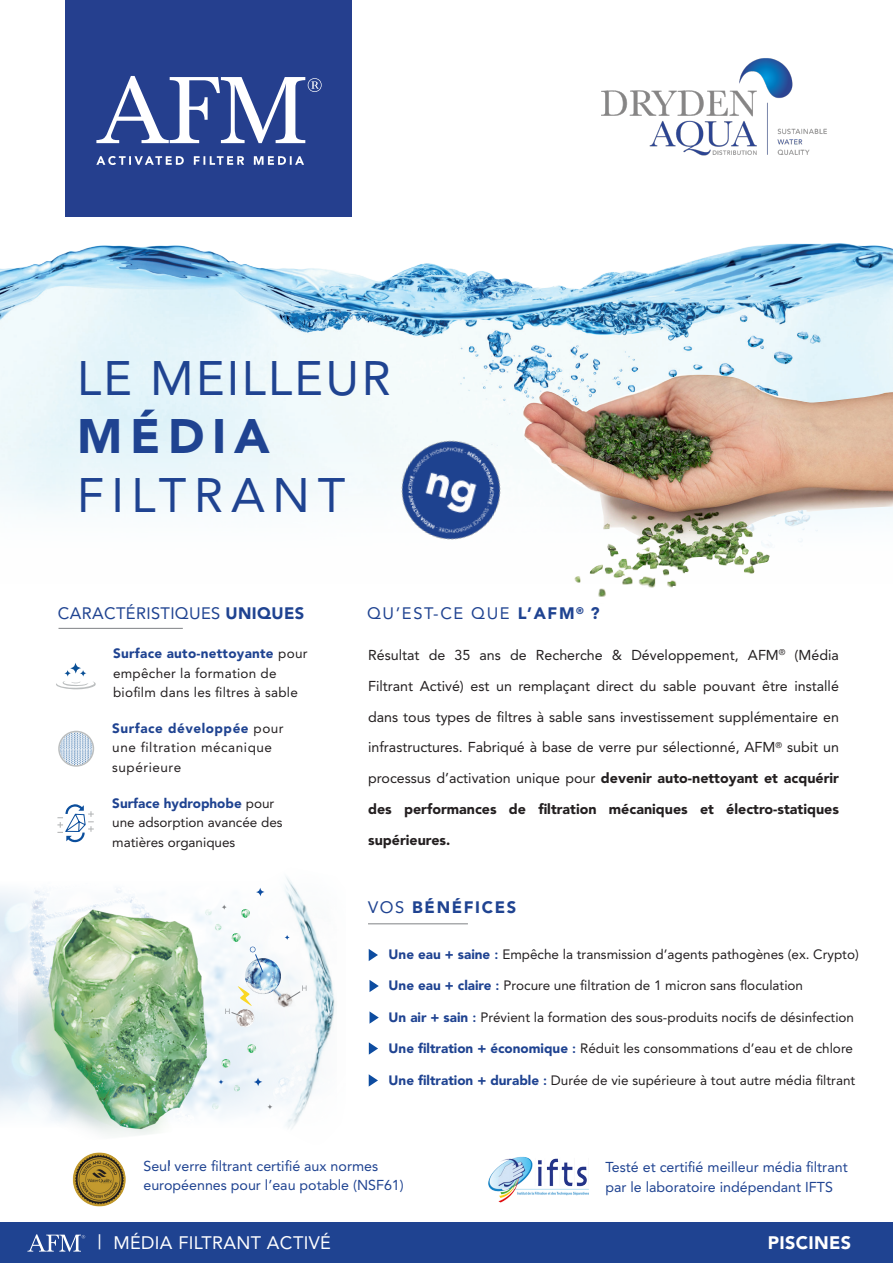
<style>
.page{position:relative;width:893px;height:1263px;background:#fff}
.page>*{position:absolute;margin:0;border:0;box-sizing:border-box;transform-origin:0 0}
.t1{font:48px "Avenir";letter-spacing:.05em;color:#1f4391}
.t2{font:48px "Avenir";letter-spacing:.16em;color:#1f4391}
.t3{font:900 48px "Avenir";letter-spacing:.16em;color:#1f4391}
.t4{font:18px "Avenir";letter-spacing:.02em;color:#fff}
.t5{font:900 18px "Avenir";letter-spacing:.02em;color:#fff}
.t6{font:16.5px "Avenir";letter-spacing:.02em;color:#1f4391}
.t7{font:16.5px "Avenir";letter-spacing:.1em;color:#1f4391}
.t8{font:900 16.5px "Avenir";letter-spacing:.1em;color:#1f4391}
.t9{font:14.25px/30.8px "Avenir LT Std";color:#231f20;text-align:justify}
.t10{font:14.25px/19.5px "Avenir LT Std";color:#1f4391}
.t11{font:13.5px/19.5px "Avenir";color:#231f20}
.t12{font:13.5px/19.5px "Avenir";letter-spacing:.02em;color:#231f20}
.t13{font:13.5px/19.5px "Avenir";letter-spacing:.04em;color:#231f20}
.s1{font-weight:900}
.s2{font-weight:900;color:#1f4391}
.s3{font-family:"Avenir"}
.s4{font-family:"Avenir";font-weight:900}
.s5{font-weight:400}
.s6{font-weight:800;color:#1f4391}
.s7{font-size:19.5px}
</style>
<div class="page">
<img style="left:0;top:212px;width:893px;height:298px">
<img style="left:602px;top:58px;width:225px;height:98px">
<img style="left:521px;top:374px;width:372px;height:223px">
<div style="left:66px;top:0;width:286px;height:217px;background:#253f8e"></div>
<svg style="left:96px;top:76px;width:226px;height:67px"></svg>
<svg style="left:96px;top:156px;width:208px;height:9px"></svg>
<hr style="left:59px;top:628px;width:124px;height:1px;background:#808285">
<div style="left:0;top:1223px;width:893px;height:40px;background:#1f4391"></div>
<svg style="left:27px;top:1234px;width:58px;height:17px"></svg>
<svg style="left:56px;top:681px;width:40px;height:8px"></svg>
<svg style="left:64px;top:670px;width:7px;height:7px"></svg>
<svg style="left:69px;top:662px;width:13px;height:12px"></svg>
<svg style="left:79px;top:670px;width:8px;height:7px"></svg>
<svg style="left:60px;top:732px;width:32px;height:32px"></svg>
<div style="left:58px;top:731px;width:36px;height:36px;border:2px solid #bbbebf;border-radius:50%"></div>
<svg style="left:57px;top:804px;width:37px;height:38px"></svg>
<img style="left:382px;top:427px;width:137px;height:113px">
<svg style="left:369px;top:980px;width:10px;height:12px"></svg>
<svg style="left:369px;top:1042px;width:9px;height:13px"></svg>
<svg style="left:369px;top:949px;width:9px;height:12px"></svg>
<svg style="left:369px;top:1074px;width:9px;height:12px"></svg>
<svg style="left:369px;top:1011px;width:10px;height:13px"></svg>
<img style="left:488px;top:1156px;width:100px;height:47px">
<hr style="left:368px;top:923px;width:100px;height:1px;background:#808285">
<img style="left:73px;top:1157px;width:53px;height:50px">
<img style="left:259px;top:876px;width:78px;height:254px">
<img style="left:18px;top:882px;width:241px;height:275px">
<img style="left:243px;top:958px;width:40px;height:38px">
<img style="left:236px;top:1009px;width:18px;height:18px;border-radius:9px">
<svg style="left:232px;top:933px;width:9px;height:9px"></svg>
<svg style="left:221px;top:1059px;width:9px;height:9px"></svg>
<svg style="left:247px;top:1044px;width:9px;height:9px"></svg>
<svg style="left:241px;top:909px;width:9px;height:9px"></svg>
<svg style="left:250px;top:947px;width:13px;height:25px"></svg>
<svg style="left:296px;top:985px;width:10px;height:15px"></svg>
<svg style="left:225px;top:986px;width:27px;height:30px"></svg>
<svg style="left:212px;top:1103px;width:7px;height:7px"></svg>
<svg style="left:234px;top:1085px;width:6px;height:6px"></svg>
<svg style="left:205px;top:909px;width:7px;height:7px"></svg>
<svg style="left:215px;top:924px;width:6px;height:6px"></svg>
<img style="left:272px;top:975px;width:24px;height:32px">
<svg style="left:218px;top:1079px;width:6px;height:6px"></svg>
<svg style="left:253px;top:1077px;width:10px;height:10px"></svg>
<svg style="left:267px;top:1104px;width:6px;height:6px"></svg>
<svg style="left:284px;top:934px;width:6px;height:6px"></svg>
<svg style="left:255px;top:887px;width:10px;height:10px"></svg>
<svg style="left:221px;top:904px;width:6px;height:6px"></svg>
<p class="t1" style="left:77px;top:350px;width:315px">LE MEILLEUR</p>
<p class="t3" style="left:77px;top:408px;width:194px">MÉDIA</p>
<p class="t2" style="left:77px;top:467px;width:270px">FILTRANT</p>
<p class="t6" style="left:58px;top:604px;width:248px">CARACTÉRISTIQUES <span class="s1">UNIQUES</span></p>
<p class="t12" style="left:113px;top:644px;width:196px"><span class="s2">Surface auto-nettoyante</span> pour empêcher la formation de biofilm dans les filtres à sable</p>
<p class="t13" style="left:112px;top:718px;width:173px"><span class="s2">Surface développée</span> pour une filtration mécanique supérieure</p>
<p class="t11" style="left:112px;top:793px;width:172px"><span class="s2">Surface hydrophobe</span> pour une adsorption avancée des matières organiques</p>
<p class="t7" style="left:367px;top:604px;width:234px">QU’EST-CE QUE <span class="s1">L’AFM</span><sup>®</sup> <span class="s1">?</span></p>
<p class="t9" style="left:368px;top:640px;width:472px">Résultat de 35 ans de Recherche &amp; Développement, AFM<sup>®</sup> (Média Filtrant Activé) est un remplaçant direct du sable pouvant être installé dans tous types de filtres à sable sans investissement supplémentaire en infrastructures. F<span class="s3">abriqué à base de verre pur sélectionné,</span> AFM<sup>®</sup> <span class="s3">subit un processus d’activation unique pour</span> <span class="s4">devenir auto-nettoyant et acquérir des performances de filtration mécaniques et électro-statiques supérieures.</span></p>
<p class="t8" style="left:368px;top:897px;width:150px"><span class="s5">VOS</span> BÉNÉFICES</p>
<p class="t11" style="left:389px;top:944px;width:472px"><span class="s2">Une eau + saine</span> <span class="s6">:</span> Empêche la transmission d’agents pathogènes (ex. Crypto)</p>
<p class="t11" style="left:389px;top:976px;width:416px"><span class="s2">Une eau + claire</span> <span class="s6">:</span> Procure une filtration de 1 micron sans floculation</p>
<p class="t11" style="left:389px;top:1007px;width:467px"><span class="s2">Un air + sain</span> <span class="s6">:</span> Prévient la formation des sous-produits nocifs de désinfection</p>
<p class="t11" style="left:389px;top:1039px;width:466px"><span class="s2">Une filtration + économique</span> <span class="s6">:</span> Réduit les consommations d’eau et de chlore</p>
<p class="t11" style="left:389px;top:1070px;width:468px"><span class="s2">Une filtration + durable</span> <span class="s6">:</span> Durée de vie supérieure à tout autre média filtrant</p>
<p class="t10" style="left:143px;top:1156px;width:262px">Seul verre filtrant certifié aux normes européennes pour l’eau potable (NSF61)</p>
<p class="t10" style="left:605px;top:1157px;width:244px">Testé et certifié meilleur média filtrant par le laboratoire indépendant IFTS</p>
<p class="t4" style="left:98px;top:1232px;width:235px"><span class="s7">|</span> MÉDIA FILTRANT ACTIVÉ</p>
<p class="t5" style="left:768px;top:1232px;width:85px">PISCINES</p>
</div>
